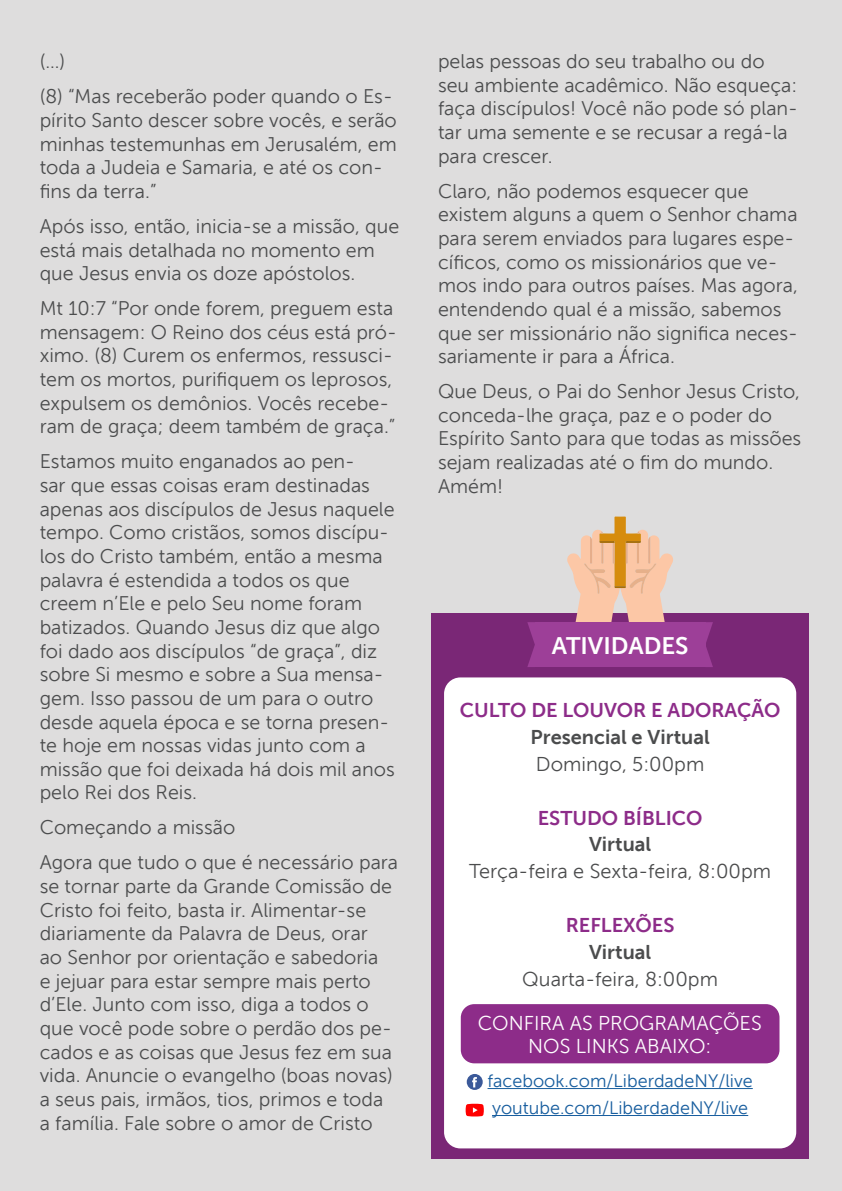
<style>
.page{position:relative;width:842px;height:1191px;background:#dedddd}
.page>*{position:absolute;margin:0;border:0;box-sizing:border-box;transform-origin:0 0}
.cx_editorial{font:24px "Museo Sans 700";color:#fff}
.t1{font:20px "Museo Sans 300";color:#4b4c4d}
.t2{font:20px "Museo Sans 700";color:#8d2c89}
.t3{font:20px "Museo Sans 300";color:#fff}
.t4{font:20px "Museo Sans 700";color:#4b4c4d}
.Texto{font:19.8px/23.6px "Museo Sans 300";color:#4b4c4d}
.t5{font:18px/27px "Museo Sans 300";color:#175d9e}
</style>
<div class="page">
<div style="left:432px;top:613px;width:377px;height:545px;background:#7a2776"></div>
<div style="left:444px;top:677px;width:352px;height:471px;background:#fff;border-radius:16px"></div>
<svg style="left:567px;top:516px;width:106px;height:106px"></svg>
<hr style="left:487px;top:1088px;width:266px;height:1px;background:#175d9e">
<hr style="left:492px;top:1115px;width:256px;height:1px;background:#175d9e">
<div style="left:461px;top:1004px;width:318px;height:59px;background:#8d2c89;border-radius:13px"></div>
<svg style="left:466px;top:1103px;width:18px;height:13px"></svg>
<div style="left:467px;top:1074px;width:16px;height:16px;background:#3b5999;border-radius:50%"></div>
<svg style="left:472px;top:1077px;width:5px;height:10px"></svg>
<div style="left:535px;top:622px;width:170px;height:45px;background:#9d3f98"></div>
<svg style="left:527px;top:622px;width:8px;height:45px"></svg>
<svg style="left:705px;top:622px;width:8px;height:45px"></svg>
<p class="Texto" style="left:40px;top:50px;width:27px">(…)</p>
<p class="Texto" style="left:40px;top:85px;width:359px">(8) “Mas receberão poder quando o Es&shy;pírito Santo descer sobre vocês, e serão minhas testemunhas em Jerusalém, em toda a Judeia e Samaria, e até os con&shy;fins da terra.”</p>
<p class="Texto" style="left:40px;top:214px;width:361px">Após isso, então, inicia-se a missão, que está mais detalhada no momento em que Jesus envia os doze apóstolos.</p>
<p class="Texto" style="left:40px;top:297px;width:359px">Mt 10:7 “Por onde forem, preguem esta mensagem: O Reino dos céus está pró&shy;ximo. (8) Curem os enfermos, ressusci&shy;tem os mortos, purifiquem os leprosos, expulsem os demônios. Vocês recebe&shy;ram de graça; deem também de graça.”</p>
<p class="Texto" style="left:40px;top:450px;width:357px">Estamos muito enganados ao pen-<br>sar que essas coisas eram destinadas apenas aos discípulos de Jesus naquele tempo. Como cristãos, somos discípu&shy;los do Cristo também, então a mesma palavra é estendida a todos os que creem n’Ele e pelo Seu nome foram batizados. Quando Jesus diz que algo foi dado aos discípulos “de graça”, diz sobre Si mesmo e sobre a Sua mensa&shy;gem. Isso passou de um para o outro desde aquela época e se torna presen&shy;te hoje em nossas vidas junto com a missão que foi deixada há dois mil anos pelo Rei dos Reis.</p>
<p class="Texto" style="left:40px;top:816px;width:197px">Começando a missão</p>
<p class="Texto" style="left:40px;top:851px;width:360px">Agora que tudo o que é necessário para se tornar parte da Grande Comissão de Cristo foi feito, basta ir. Alimentar-se diariamente da Palavra de Deus, orar<br>ao Senhor por orientação e sabedoria<br>e jejuar para estar sempre mais perto d’Ele. Junto com isso, diga a todos o que você pode sobre o perdão dos pe&shy;cados e as coisas que Jesus fez em sua vida. Anuncie o evangelho (boas novas) a seus pais, irmãos, tios, primos e toda a família. Fale sobre o amor de Cristo</p>
<p class="Texto" style="left:438px;top:50px;width:361px">pelas pessoas do seu trabalho ou do seu ambiente acadêmico. Não esqueça: faça discípulos! Você não pode só plan&shy;tar uma semente e se recusar a regá-la para crescer.</p>
<p class="Texto" style="left:438px;top:179px;width:361px">Claro, não podemos esquecer que existem alguns a quem o Senhor chama para serem enviados para lugares espe&shy;cíficos, como os missionários que ve&shy;mos indo para outros países. Mas agora, entendendo qual é a missão, sabemos que ser missionário não significa neces&shy;sariamente ir para a África.</p>
<p class="Texto" style="left:438px;top:380px;width:365px">Que Deus, o Pai do Senhor Jesus Cristo, conceda-lhe graça, paz e o poder do<br>Espírito Santo para que todas as missões sejam realizadas até o fim do mundo.<br>Amém!</p>
<p class="cx_editorial" style="left:552px;top:632px;width:138px">ATIVIDADES</p>
<p class="t2" style="left:460px;top:698px;width:322px">CULTO DE LOUVOR E ADORAÇÃO</p>
<p class="t4" style="left:530px;top:725px;width:181px">Presencial e Virtual</p>
<p class="t1" style="left:536px;top:753px;width:170px">Domingo, 5:00pm</p>
<p class="t2" style="left:538px;top:806px;width:166px">ESTUDO BÍBLICO</p>
<p class="t4" style="left:589px;top:833px;width:64px">Virtual</p>
<p class="t1" style="left:469px;top:860px;width:303px">Terça-feira e Sexta-feira, 8:00pm</p>
<p class="t2" style="left:566px;top:914px;width:110px">REFLEXÕES</p>
<p class="t4" style="left:589px;top:941px;width:64px">Virtual</p>
<p class="t1" style="left:522px;top:968px;width:197px">Quarta-feira, 8:00pm</p>
<p class="t3" style="left:478px;top:1012px;width:285px">CONFIRA AS PROGRAMAÇÕES</p>
<p class="t3" style="left:528px;top:1035px;width:185px">NOS LINKS ABAIXO:</p>
<p class="t5" style="left:487px;top:1067px;width:267px">facebook.com/LiberdadeNY/live youtube.com/LiberdadeNY/live</p>
</div>
